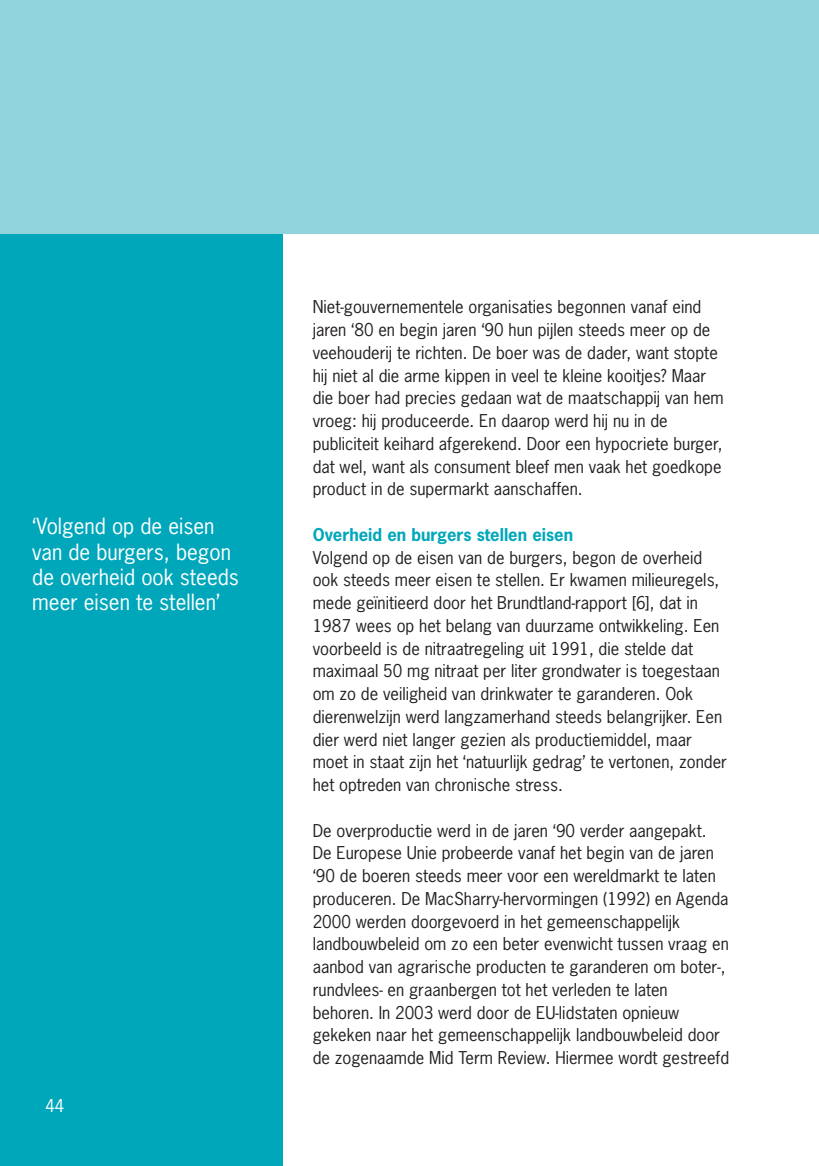
<style>
.page{position:relative;width:819px;height:1166px;background:#fff}
.page>*{position:absolute;margin:0;border:0;box-sizing:border-box;transform-origin:0 0}
.t1{font:21px/25.2px "News Gothic Std";color:#fff}
.t2{font:16.62px/22.8px "News Gothic Std";color:#231f20}
.t3{font:700 16.62px "News Gothic Std";color:#00a7ba}
.t4{font:16.62px "News Gothic Std";color:#fff}
</style>
<div class="page">
<div style="left:0;top:234px;width:283px;height:932px;background:#00a7ba"></div>
<div style="left:0;top:0;width:819px;height:234px;background:#92d4de"></div>
<p class="t1" style="left:32px;top:514px;width:208px">‘Volgend op de eisen van de burgers, begon de overheid ook steeds meer eisen te stellen’</p>
<p class="t4" style="left:45px;top:1095px;width:21px">44</p>
<p class="t2" style="left:313px;top:295px;width:412px">Niet-gouvernementele organisaties begonnen vanaf eind jaren ‘80 en begin jaren ‘90 hun pijlen steeds meer op de veehouderij te richten. De boer was de dader, want stopte hij niet al die arme kippen in veel te kleine kooitjes? Maar die boer had precies gedaan wat de maatschappij van hem vroeg: hij produceerde. En daarop werd hij nu in de publiciteit keihard afgerekend. Door een hypocriete burger, dat wel, want als consument bleef men vaak het goedkope product in de supermarkt aanschaffen.</p>
<p class="t3" style="left:313px;top:523px;width:262px">Overheid en burgers stellen eisen</p>
<p class="t2" style="left:313px;top:546px;width:416px">Volgend op de eisen van de burgers, begon de overheid ook steeds meer eisen te stellen. Er kwamen milieuregels, mede geïnitieerd door het Brundtland-rapport [6], dat in 1987 wees op het belang van duurzame ontwikkeling. Een voorbeeld is de nitraatregeling uit 1991, die stelde dat maximaal 50 mg nitraat per liter grondwater is toegestaan om zo de veiligheid van drinkwater te garanderen. Ook dierenwelzijn werd langzamerhand steeds belangrijker. Een dier werd niet langer gezien als productiemiddel, maar moet in staat zijn het ‘natuurlijk gedrag’ te vertonen, zonder het optreden van chronische stress.</p>
<p class="t2" style="left:313px;top:819px;width:418px">De overproductie werd in de jaren ‘90 verder aangepakt.<br>De Europese Unie probeerde vanaf het begin van de jaren ‘90 de boeren steeds meer voor een wereldmarkt te laten produceren. De MacSharry-hervormingen (1992) en Agenda 2000 werden doorgevoerd in het gemeenschappelijk landbouwbeleid om zo een beter evenwicht tussen vraag en aanbod van agrarische producten te garanderen om boter-, rundvlees- en graanbergen tot het verleden te laten behoren. In 2003 werd door de EU-lidstaten opnieuw gekeken naar het gemeenschappelijk landbouwbeleid door de zogenaamde Mid Term Review. Hiermee wordt gestreefd</p>
</div>
